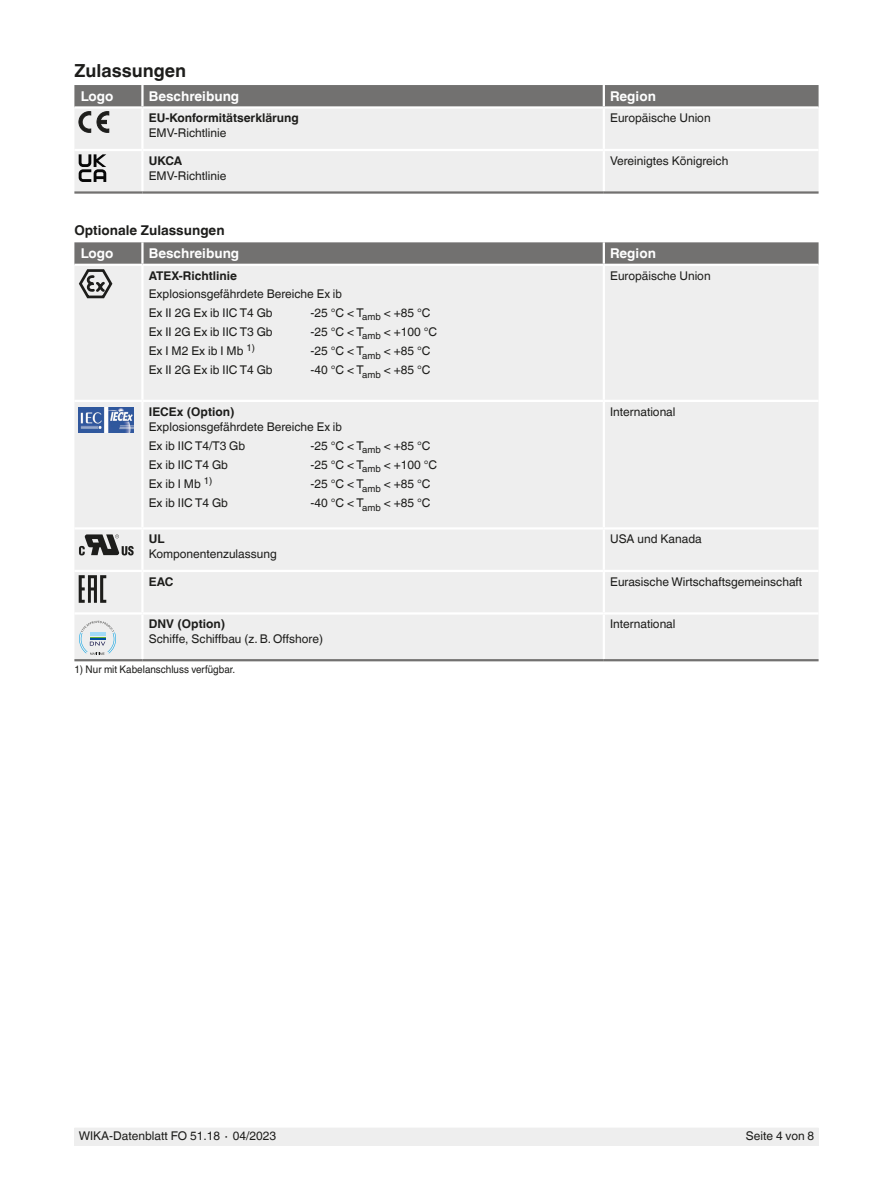
<style>
.page{position:relative;width:893px;height:1188px;background:#fff}
.page>*{position:absolute;margin:0;border:0;box-sizing:border-box;transform-origin:0 0}
.t1{font:700 18px "Helvetica World";color:#1d1d1b}
.t2{font:700 13.5px "Helvetica World";color:#fff}
.t3{font:700 13.5px "Helvetica World";color:#1d1d1b}
.t4{font:12px/18.9px "Helvetica World";color:#1d1d1b}
.t5{font:700 12px "Helvetica World";color:#1d1d1b}
.t6{font:10.5px "Helvetica World";color:#1d1d1b;scale:.94 1}
</style>
<div class="page">
<div style="left:74px;top:1128px;width:745px;height:17px;background:#eee"></div>
<div style="left:75px;top:132px;width:743px;height:59px;background:#eee"></div>
<hr style="left:141px;top:109px;width:3px;height:40px;background:#fff">
<hr style="left:603px;top:109px;width:2px;height:40px;background:#fff">
<hr style="left:74px;top:149px;width:68px;height:2px;background:#fff">
<hr style="left:142px;top:149px;width:462px;height:2px;background:#fff">
<hr style="left:141px;top:151px;width:3px;height:40px;background:#fff">
<hr style="left:604px;top:149px;width:215px;height:2px;background:#fff">
<hr style="left:603px;top:151px;width:2px;height:40px;background:#fff">
<hr style="left:74px;top:191px;width:68px;height:3px;background:#727170">
<hr style="left:142px;top:191px;width:462px;height:3px;background:#727170">
<hr style="left:604px;top:191px;width:215px;height:3px;background:#727170">
<svg style="left:74px;top:85px;width:745px;height:47px;background:#b5b4b4"></svg>
<svg style="left:79px;top:154px;width:27px;height:28px"></svg>
<div style="left:75px;top:299px;width:743px;height:360px;background:#eee"></div>
<hr style="left:141px;top:266px;width:3px;height:134px;background:#fff">
<hr style="left:603px;top:266px;width:2px;height:134px;background:#fff">
<hr style="left:74px;top:400px;width:68px;height:2px;background:#fff">
<hr style="left:142px;top:400px;width:462px;height:2px;background:#fff">
<hr style="left:141px;top:402px;width:3px;height:125px;background:#fff">
<hr style="left:604px;top:400px;width:215px;height:2px;background:#fff">
<hr style="left:603px;top:402px;width:2px;height:125px;background:#fff">
<hr style="left:74px;top:527px;width:68px;height:3px;background:#fff">
<hr style="left:142px;top:527px;width:462px;height:3px;background:#fff">
<hr style="left:604px;top:527px;width:215px;height:3px;background:#fff">
<hr style="left:141px;top:572px;width:3px;height:40px;background:#fff">
<hr style="left:603px;top:572px;width:2px;height:40px;background:#fff">
<hr style="left:74px;top:612px;width:68px;height:3px;background:#fff">
<hr style="left:142px;top:612px;width:462px;height:3px;background:#fff">
<hr style="left:141px;top:615px;width:3px;height:44px;background:#fff">
<hr style="left:604px;top:612px;width:215px;height:3px;background:#fff">
<hr style="left:603px;top:615px;width:2px;height:44px;background:#fff">
<hr style="left:74px;top:659px;width:68px;height:2px;background:#727170">
<hr style="left:142px;top:659px;width:462px;height:2px;background:#727170">
<hr style="left:604px;top:659px;width:215px;height:2px;background:#727170">
<svg style="left:74px;top:242px;width:745px;height:57px;background:#bfbebe"></svg>
<img style="left:79px;top:407px;width:55px;height:25px">
<div style="left:75px;top:530px;width:743px;height:73px;background:#eee"></div>
<svg style="left:79px;top:621px;width:37px;height:34px"></svg>
<h1 class="t1" style="left:74px;top:60px;width:113px">Zulassungen</h1>
<p class="t2" style="left:81px;top:89px;width:34px">Logo</p>
<p class="t2" style="left:149px;top:89px;width:92px">Beschreibung</p>
<p class="t2" style="left:610px;top:89px;width:47px">Region</p>
<p class="t5" style="left:149px;top:111px;width:152px">EU-Konformitätserklärung</p>
<p class="t4" style="left:149px;top:124px;width:79px">EMV-Richtlinie</p>
<p class="t4" style="left:610px;top:109px;width:102px">Europäische Union</p>
<p class="t5" style="left:149px;top:154px;width:35px">UKCA</p>
<p class="t4" style="left:149px;top:166px;width:79px">EMV-Richtlinie</p>
<p class="t4" style="left:610px;top:151px;width:120px">Vereinigtes Königreich</p>
<p class="t3" style="left:74px;top:222px;width:152px">Optionale Zulassungen</p>
<p class="t2" style="left:81px;top:246px;width:34px">Logo</p>
<p class="t2" style="left:149px;top:246px;width:92px">Beschreibung</p>
<p class="t2" style="left:610px;top:246px;width:47px">Region</p>
<p class="t5" style="left:149px;top:269px;width:90px">ATEX-Richtlinie</p>
<p class="t4" style="left:149px;top:284px;width:195px">Explosionsgefährdete Bereiche Ex ib<br>Ex II 2G Ex ib IIC T4 Gb</p>
<p class="t4" style="left:610px;top:266px;width:102px">Europäische Union</p>
<p class="t4" style="left:310px;top:303px;width:122px">-25 °C &lt; T<sub>amb</sub> &lt; +85 °C</p>
<p class="t4" style="left:149px;top:322px;width:125px">Ex II 2G Ex ib IIC T3 Gb</p>
<p class="t4" style="left:310px;top:322px;width:128px">-25 °C &lt; T<sub>amb</sub> &lt; +100 °C</p>
<p class="t4" style="left:149px;top:341px;width:108px">Ex I M2 Ex ib I Mb <sup>1)</sup></p>
<p class="t4" style="left:310px;top:341px;width:122px">-25 °C &lt; T<sub>amb</sub> &lt; +85 °C</p>
<p class="t4" style="left:149px;top:360px;width:125px">Ex II 2G Ex ib IIC T4 Gb</p>
<p class="t4" style="left:310px;top:360px;width:122px">-40 °C &lt; T<sub>amb</sub> &lt; +85 °C</p>
<p class="t5" style="left:149px;top:405px;width:87px">IECEx (Option)</p>
<p class="t4" style="left:149px;top:417px;width:195px">Explosionsgefährdete Bereiche Ex ib<br>Ex ib IIC T4/T3 Gb</p>
<p class="t4" style="left:310px;top:436px;width:122px">-25 °C &lt; T<sub>amb</sub> &lt; +85 °C</p>
<p class="t4" style="left:149px;top:455px;width:81px">Ex ib IIC T4 Gb</p>
<p class="t4" style="left:310px;top:455px;width:128px">-25 °C &lt; T<sub>amb</sub> &lt; +100 °C</p>
<p class="t4" style="left:149px;top:474px;width:65px">Ex ib I Mb <sup>1)</sup></p>
<p class="t4" style="left:310px;top:474px;width:122px">-25 °C &lt; T<sub>amb</sub> &lt; +85 °C</p>
<p class="t4" style="left:149px;top:494px;width:81px">Ex ib IIC T4 Gb</p>
<p class="t4" style="left:310px;top:494px;width:122px">-40 °C &lt; T<sub>amb</sub> &lt; +85 °C</p>
<p class="t5" style="left:149px;top:532px;width:17px">UL</p>
<p class="t4" style="left:149px;top:545px;width:129px">Komponentenzulassung</p>
<p class="t4" style="left:610px;top:402px;width:67px">International</p>
<p class="t4" style="left:610px;top:530px;width:93px">USA und Kanada</p>
<p class="t5" style="left:149px;top:575px;width:26px">EAC</p>
<p class="t4" style="left:610px;top:572px;width:194px">Eurasische Wirtschaftsgemeinschaft</p>
<p class="t5" style="left:149px;top:617px;width:78px">DNV (Option)</p>
<p class="t4" style="left:149px;top:630px;width:176px">Schiffe, Schiffbau (z. B. Offshore)</p>
<p class="t4" style="left:610px;top:615px;width:67px">International</p>
<p class="t6" style="left:74px;top:663px;width:173px">1) Nur mit Kabelanschluss verfügbar.</p>
<p class="t4" style="left:79px;top:1127px;width:199px">WIKA-Datenblatt FO 51.18 ∙ 04/2023</p>
<p class="t4" style="left:746px;top:1127px;width:70px">Seite 4 von 8</p>
</div>
